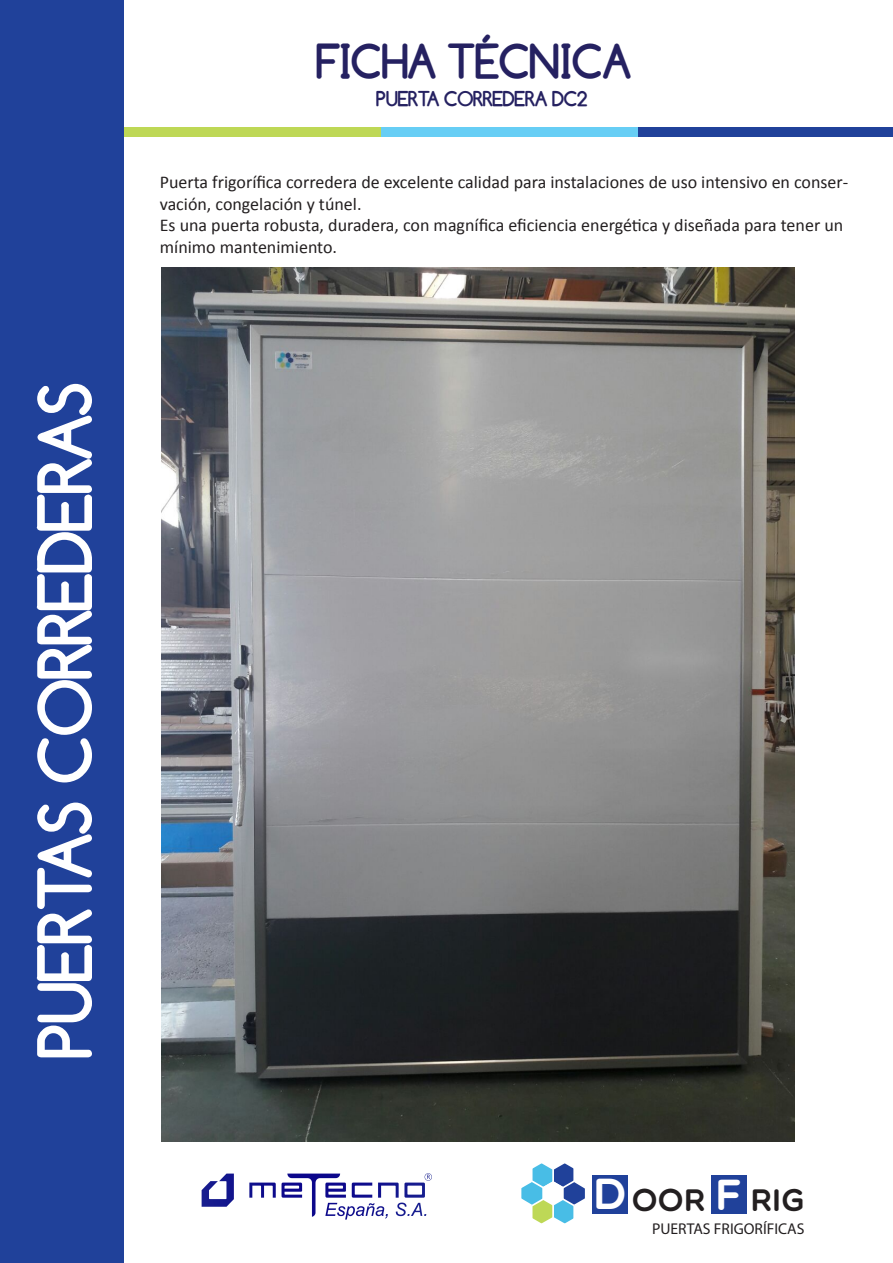
<style>
.page{position:relative;width:893px;height:1263px;background:#fff}
.page>*{position:absolute;margin:0;border:0;box-sizing:border-box;transform-origin:0 0}
.t1{font:700 75px "Comfortaa";color:#fff}
.t2{font:700 48px "Comfortaa";color:#252161}
.t3{font:43.8px "Multicolore";color:#fff}
.t4{font:31.35px "Multicolore";color:#231f20}
.t5{font:700 21px "Comfortaa";color:#252161}
.t6{font:18px/21.6px "Calibri";color:#231f20}
.t7{font:15.6px "Myriad Pro";color:#231f20}
</style>
<div class="page">
<div style="left:123px;top:127px;width:259px;height:10px;background:#bed856"></div>
<div style="left:381px;top:127px;width:259px;height:10px;background:#67cef5"></div>
<div style="left:639px;top:127px;width:254px;height:10px;background:#20419a"></div>
<div style="left:0;top:0;width:123px;height:1263px;background:#20419a"></div>
<img style="left:162px;top:268px;width:632px;height:874px">
<div style="left:711px;top:1175px;width:35px;height:39px;background:#20419a"></div>
<div style="left:593px;top:1175px;width:35px;height:39px;background:#20419a"></div>
<svg style="left:521px;top:1163px;width:64px;height:61px"></svg>
<img style="left:201px;top:1173px;width:231px;height:47px">
<h1 class="t1" style="left:22px;top:1057px;width:676px;rotate:-90deg">PUERTAS CORREDERAS</h1>
<h2 class="t2" style="left:317px;top:34px;width:316px">FICHA TÉCNICA</h2>
<p class="t5" style="left:377px;top:86px;width:212px">PUERTA CORREDERA DC2</p>
<p class="t6" style="left:160px;top:171px;width:690px">Puerta frigorífica corredera de excelente calidad para instalaciones de uso intensivo en conser&shy;vación, congelación y túnel.<br>Es una puerta robusta, duradera, con magnífica eficiencia energética y diseñada para tener un mínimo mantenimiento.</p>
<h3 class="t3" style="left:593px;top:1167px;width:35px">D</h3>
<h3 class="t3" style="left:715px;top:1168px;width:28px">f</h3>
<p class="t7" style="left:652px;top:1219px;width:154px">PUERTAS FRIGORÍFICAS</p>
<h3 class="t4" style="left:632px;top:1181px;width:75px">OOR</h3>
<h3 class="t4" style="left:751px;top:1181px;width:55px">RIG</h3>
</div>
